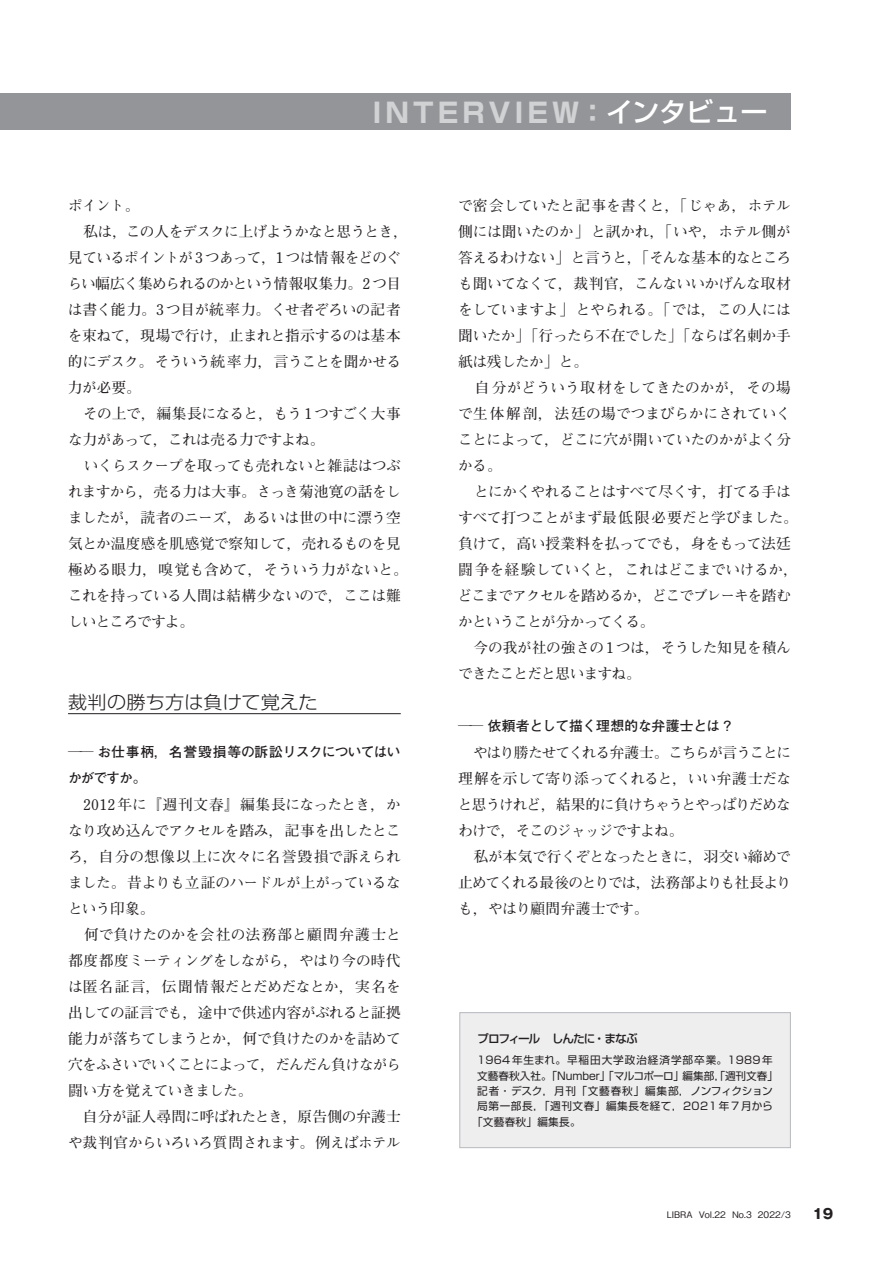
<style>
.page{position:relative;width:893px;height:1263px;background:#fff}
.page>*{position:absolute;margin:0;border:0;box-sizing:border-box;transform-origin:0 0}
.t1{font:700 27.15px "Shin Go Pro";letter-spacing:.15em;color:#d1d2d4}
.t2{font:300 18.15px "Shin Go Pro";color:#231f20;scale:1.05 1}
.t3{font:700 14.7px/26.1px "Futo Min A101 Pro";letter-spacing:-.03em;color:#231f20}
.t4{font:700 14.7px/26.1px "Futo Min A101 Pro";letter-spacing:-.05em;color:#231f20}
.t5{font:700 13.8px/26.1px "Futo Go B101 Pro";letter-spacing:-.055em;color:#231f20}
.t6{font:700 13.8px "Futo Go B101 Pro";letter-spacing:-.02em;color:#231f20}
.t7{font:700 13.8px "Gothic MB101 Pro";color:#231f20}
.t8{font:500 11.7px "Shin Go Pro";letter-spacing:-.1em;color:#231f20}
.t9{font:10.65px "Shin Go Pro";color:#231f20}
.t10{font:10.65px "Shin Go Pro";letter-spacing:.085em;color:#231f20}
.t11{font:10.65px "Shin Go Pro";letter-spacing:.05em;color:#231f20}
.t12{font:10.65px "Shin Go Pro";letter-spacing:-.035em;color:#231f20}
.t13{font:10.65px "Shin Go Pro";letter-spacing:.025em;color:#231f20}
.t14{font:500 9px "Gothic BBB Pro";color:#231f20}
.s1{font-weight:500;color:#fff}
</style>
<div class="page">
<hr style="left:68px;top:713px;width:333px;height:1px;background:#231f20">
<div style="left:0;top:94px;width:791px;height:36px;background:#939598"></div>
<div style="left:460px;top:1013px;width:330px;height:135px;background:#eeeeef"></div>
<div style="left:459px;top:1012px;width:332px;height:136px;border:1px solid #bcbdc0"></div>
<h1 class="t1" style="left:373px;top:91px;width:396px">INTERVIEW：<span class="s1">インタビュー</span></h1>
<p class="t3" style="left:68px;top:190px;width:342px">ポイント。<br>　私は，この人をデスクに上げようかなと思うとき，見ているポイントが 3 つあって，1 つは情報をどのぐらい幅広く集められるのかという情報収集力。2 つ目は書く能力。3つ目が統率力。くせ者ぞろいの記者を束ねて，現場で行け，止まれと指示するのは基本的にデスク。そういう統率力，言うことを聞かせる力が必要。<br>　その上で，編集長になると，もう 1 つすごく大事な力があって，これは売る力ですよね。<br>　いくらスクープを取っても売れないと雑誌はつぶれますから，売る力は大事。さっき菊池寛の話をしましたが，読者のニーズ，あるいは世の中に漂う空気とか温度感を肌感覚で察知して，売れるものを見極める眼力，嗅覚も含めて，そういう力がないと。これを持っている人間は結構少ないので，ここは難しいところですよ。</p>
<p class="t2" style="left:68px;top:687px;width:239px">裁判の勝ち方は負けて覚えた</p>
<p class="t5" style="left:68px;top:737px;width:334px">── お仕事柄，名誉毀損等の訴訟リスクについてはいかがですか。</p>
<p class="t3" style="left:68px;top:789px;width:335px">　2012年に『週刊文春』編集長になったとき，かなり攻め込んでアクセルを踏み，記事を出したところ，自分の想像以上に次々に名誉毀損で訴えられました。昔よりも立証のハードルが上がっているなという印象。<br>　何で負けたのかを会社の法務部と顧問弁護士と都度都度ミーティングをしながら，やはり今の時代は匿名証言，伝聞情報だとだめだなとか，実名を出しての証言でも，途中で供述内容がぶれると証拠能力が落ちてしまうとか，何で負けたのかを詰めて穴をふさいでいくことによって，だんだん負けながら闘い方を覚えていきました。<br>　自分が証人尋問に呼ばれたとき，原告側の弁護士や裁判官からいろいろ質問されます。例えばホテル</p>
<p class="t3" style="left:458px;top:190px;width:342px">で密会していたと記事を書くと，「じゃあ，ホテル側には聞いたのか」と訊かれ，「いや，ホテル側が答えるわけない」と言うと，「そんな基本的なところも聞いてなくて，裁判官，こんないいかげんな取材をしていますよ」とやられる。「では，この人には聞いたか」「行ったら不在でした」「ならば名刺か手紙は残したか」と。<br>　自分がどういう取材をしてきたのかが，その場で生体解剖，法廷の場でつまびらかにされていくことによって，どこに穴が開いていたのかがよく分かる。<br>　とにかくやれることはすべて尽くす，打てる手はすべて打つことがまず最低限必要だと学びました。負けて，高い授業料を払ってでも，身をもって法廷闘争を経験していくと，これはどこまでいけるか，どこまでアクセルを踏めるか，どこでブレーキを踏むかということが分かってくる。<br>　今の我が社の強さの 1 つは，そうした知見を積んできたことだと思いますね。</p>
<p class="t6" style="left:458px;top:714px;width:278px">── 依頼者として描く理想的な弁護士とは？</p>
<p class="t4" style="left:458px;top:737px;width:335px">　やはり勝たせてくれる弁護士。こちらが言うことに理解を示して寄り添ってくれると，いい弁護士だなと思うけれど，結果的に負けちゃうとやっぱりだめなわけで，そこのジャッジですよね。<br>　私が本気で行くぞとなったときに，羽交い締めで止めてくれる最後のとりでは，法務部よりも社長よりも，やはり顧問弁護士です。</p>
<p class="t8" style="left:477px;top:1029px;width:162px">プロフィール　しんたに・まなぶ</p>
<p class="t10" style="left:477px;top:1051px;width:297px">1964年生まれ。早稲田大学政治経済学部卒業。1989年</p>
<p class="t9" style="left:477px;top:1067px;width:302px">文藝春秋入社。「Number」「マルコポーロ」編集部，「週刊文春」</p>
<p class="t12" style="left:477px;top:1082px;width:297px">記者・デスク，月刊「文藝春秋」編集部，ノンフィクション</p>
<p class="t11" style="left:477px;top:1098px;width:297px">局第一部長，「週刊文春」編集長を経て，2021 年 7 月から</p>
<p class="t13" style="left:472px;top:1113px;width:110px">「文藝春秋」編集長。</p>
<p class="t14" style="left:667px;top:1207px;width:126px">LIBRA Vol.22 No.3 2022/3</p>
<p class="t7" style="left:812px;top:1202px;width:22px">19</p>
</div>
